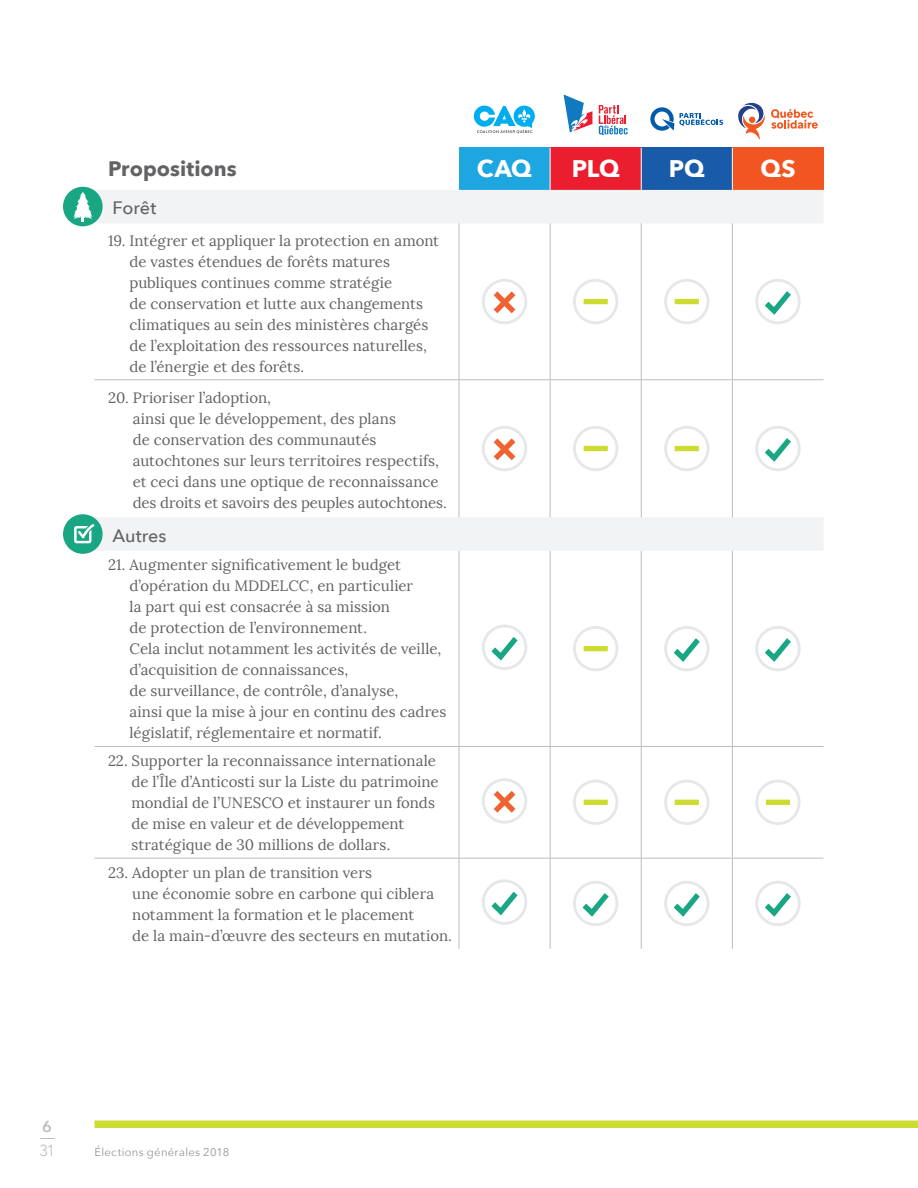
<style>
.page{position:relative;width:918px;height:1188px;background:#fff}
.page>*{position:absolute;margin:0;border:0;box-sizing:border-box;transform-origin:0 0}
.t1{font:700 24px "Avenir Next";letter-spacing:-.005em;color:#fff}
.t2{font:700 21px "Avenir Next";color:#636366}
.t3{font:500 18px "Avenir Next";color:#636366}
.t4{font:300 15.9px "Avenir";color:#bcbdc0}
.t5{font:600 15.9px "Avenir Next";color:#bcbdc0}
.t6{font:15px/21px "Lora";color:#636366}
.t7{font:11.25px "Avenir Next";letter-spacing:.025em;color:#939598}
</style>
<div class="page">
<svg style="left:40px;top:1138px;width:15px;height:1px"></svg>
<div style="left:459px;top:148px;width:91px;height:42px;background:#1da6df"></div>
<div style="left:550px;top:148px;width:91px;height:42px;background:#eb1e2f"></div>
<div style="left:641px;top:148px;width:91px;height:42px;background:#185ca9"></div>
<div style="left:732px;top:148px;width:92px;height:42px;background:#f15622"></div>
<svg style="left:94px;top:190px;width:729px;height:361px"></svg>
<hr style="left:459px;top:223px;width:1px;height:156px;background:#bcbdc0">
<hr style="left:550px;top:223px;width:1px;height:156px;background:#bcbdc0">
<hr style="left:641px;top:223px;width:1px;height:156px;background:#bcbdc0">
<hr style="left:732px;top:223px;width:1px;height:156px;background:#bcbdc0">
<hr style="left:95px;top:379px;width:364px;height:1px;background:#bcbdc0">
<hr style="left:459px;top:379px;width:91px;height:1px;background:#bcbdc0">
<hr style="left:459px;top:380px;width:1px;height:137px;background:#bcbdc0">
<hr style="left:550px;top:379px;width:91px;height:1px;background:#bcbdc0">
<hr style="left:550px;top:380px;width:1px;height:137px;background:#bcbdc0">
<hr style="left:641px;top:379px;width:91px;height:1px;background:#bcbdc0">
<hr style="left:641px;top:380px;width:1px;height:137px;background:#bcbdc0">
<hr style="left:732px;top:379px;width:92px;height:1px;background:#bcbdc0">
<hr style="left:732px;top:380px;width:1px;height:137px;background:#bcbdc0">
<hr style="left:550px;top:551px;width:1px;height:195px;background:#bcbdc0">
<hr style="left:641px;top:551px;width:1px;height:195px;background:#bcbdc0">
<hr style="left:732px;top:551px;width:1px;height:195px;background:#bcbdc0">
<hr style="left:550px;top:746px;width:91px;height:1px;background:#bcbdc0">
<hr style="left:550px;top:747px;width:1px;height:111px;background:#bcbdc0">
<hr style="left:641px;top:746px;width:91px;height:1px;background:#bcbdc0">
<hr style="left:641px;top:747px;width:1px;height:111px;background:#bcbdc0">
<hr style="left:732px;top:746px;width:92px;height:1px;background:#bcbdc0">
<hr style="left:732px;top:747px;width:1px;height:111px;background:#bcbdc0">
<hr style="left:550px;top:858px;width:91px;height:1px;background:#bcbdc0">
<hr style="left:550px;top:858px;width:1px;height:91px;background:#bcbdc0">
<hr style="left:641px;top:858px;width:91px;height:1px;background:#bcbdc0">
<hr style="left:641px;top:858px;width:1px;height:91px;background:#bcbdc0">
<hr style="left:732px;top:858px;width:92px;height:1px;background:#bcbdc0">
<hr style="left:732px;top:858px;width:1px;height:91px;background:#bcbdc0">
<hr style="left:550px;top:148px;width:1px;height:42px;background:#fff">
<hr style="left:641px;top:148px;width:1px;height:42px;background:#fff">
<hr style="left:732px;top:148px;width:1px;height:42px;background:#fff">
<hr style="left:95px;top:746px;width:364px;height:1px;background:#bcbdc0">
<hr style="left:459px;top:746px;width:91px;height:1px;background:#bcbdc0">
<hr style="left:95px;top:858px;width:364px;height:1px;background:#bcbdc0">
<hr style="left:459px;top:858px;width:91px;height:1px;background:#bcbdc0">
<hr style="left:459px;top:551px;width:1px;height:195px;background:#bcbdc0">
<hr style="left:459px;top:747px;width:1px;height:111px;background:#bcbdc0">
<hr style="left:459px;top:858px;width:1px;height:91px;background:#bcbdc0">
<svg style="left:482px;top:279px;width:45px;height:45px"></svg>
<svg style="left:573px;top:279px;width:45px;height:45px"></svg>
<svg style="left:664px;top:279px;width:45px;height:45px"></svg>
<svg style="left:755px;top:279px;width:46px;height:45px"></svg>
<svg style="left:482px;top:426px;width:45px;height:45px"></svg>
<svg style="left:573px;top:426px;width:45px;height:45px"></svg>
<svg style="left:664px;top:426px;width:45px;height:45px"></svg>
<svg style="left:755px;top:426px;width:46px;height:45px"></svg>
<svg style="left:482px;top:625px;width:45px;height:45px"></svg>
<svg style="left:573px;top:626px;width:45px;height:45px"></svg>
<svg style="left:664px;top:626px;width:45px;height:45px"></svg>
<svg style="left:755px;top:626px;width:46px;height:45px"></svg>
<svg style="left:482px;top:778px;width:45px;height:46px"></svg>
<svg style="left:573px;top:780px;width:45px;height:45px"></svg>
<svg style="left:664px;top:780px;width:45px;height:45px"></svg>
<svg style="left:755px;top:780px;width:46px;height:45px"></svg>
<svg style="left:482px;top:879px;width:45px;height:46px"></svg>
<svg style="left:573px;top:881px;width:45px;height:45px"></svg>
<svg style="left:664px;top:881px;width:45px;height:45px"></svg>
<svg style="left:755px;top:881px;width:46px;height:45px"></svg>
<svg style="left:474px;top:106px;width:61px;height:28px"></svg>
<svg style="left:599px;top:105px;width:29px;height:30px"></svg>
<svg style="left:564px;top:95px;width:28px;height:37px"></svg>
<svg style="left:650px;top:107px;width:73px;height:24px"></svg>
<svg style="left:738px;top:103px;width:27px;height:37px"></svg>
<svg style="left:771px;top:109px;width:47px;height:20px"></svg>
<div style="left:63px;top:187px;width:40px;height:39px;background:#19a783;border-radius:50%"></div>
<svg style="left:73px;top:192px;width:20px;height:29px"></svg>
<svg style="left:63px;top:514px;width:40px;height:40px"></svg>
<div style="left:95px;top:1121px;width:823px;height:7px;background:#cddc31"></div>
<h2 class="t2" style="left:108px;top:157px;width:130px">Propositions</h2>
<h1 class="t1" style="left:477px;top:156px;width:56px">CAQ</h1>
<h1 class="t1" style="left:572px;top:156px;width:50px">PLQ</h1>
<h1 class="t1" style="left:669px;top:156px;width:37px">PQ</h1>
<h1 class="t1" style="left:760px;top:156px;width:37px">QS</h1>
<p class="t3" style="left:112px;top:201px;width:45px">Forêt</p>
<p class="t6" style="left:129px;top:230px;width:311px;text-indent:-21px">19. Intégrer et appliquer la protection en amont de vastes étendues de forêts matures publiques continues comme stratégie<br>de conservation et lutte aux changements climatiques au sein des ministères chargés de l’exploitation des ressources naturelles, de l’énergie et des forêts.</p>
<p class="t6" style="left:133px;top:387px;width:316px;text-indent:-25px">20. Prioriser l’adoption,<br>ainsi que le développement, des plans<br>de conservation des communautés autochtones sur leurs territoires respectifs, et ceci dans une optique de reconnaissance des droits et savoirs des peuples autochtones.</p>
<p class="t3" style="left:112px;top:528px;width:56px">Autres</p>
<p class="t6" style="left:130px;top:555px;width:318px;text-indent:-22px">21. Augmenter significativement le budget d’opération du MDDELCC, en particulier<br>la part qui est consacrée à sa mission<br>de protection de l’environnement.<br>Cela inclut notamment les activités de veille, d’acquisition de connaissances,<br>de surveillance, de contrôle, d’analyse,<br>ainsi que la mise à jour en continu des cadres législatif, réglementaire et normatif.</p>
<p class="t6" style="left:132px;top:750px;width:309px;text-indent:-24px">22. Supporter la reconnaissance internationale de l’Île d’Anticosti sur la Liste du patrimoine mondial de l’UNESCO et instaurer un fonds de mise en valeur et de développement stratégique de 30 millions de dollars.</p>
<p class="t6" style="left:132px;top:862px;width:321px;text-indent:-24px">23. Adopter un plan de transition vers<br>une économie sobre en carbone qui ciblera notamment la formation et le placement<br>de la main-d’œuvre des secteurs en mutation.</p>
<p class="t5" style="left:42px;top:1118px;width:11px">6</p>
<p class="t4" style="left:39px;top:1141px;width:17px">31</p>
<p class="t7" style="left:94px;top:1146px;width:136px">Élections générales 2018</p>
</div>
